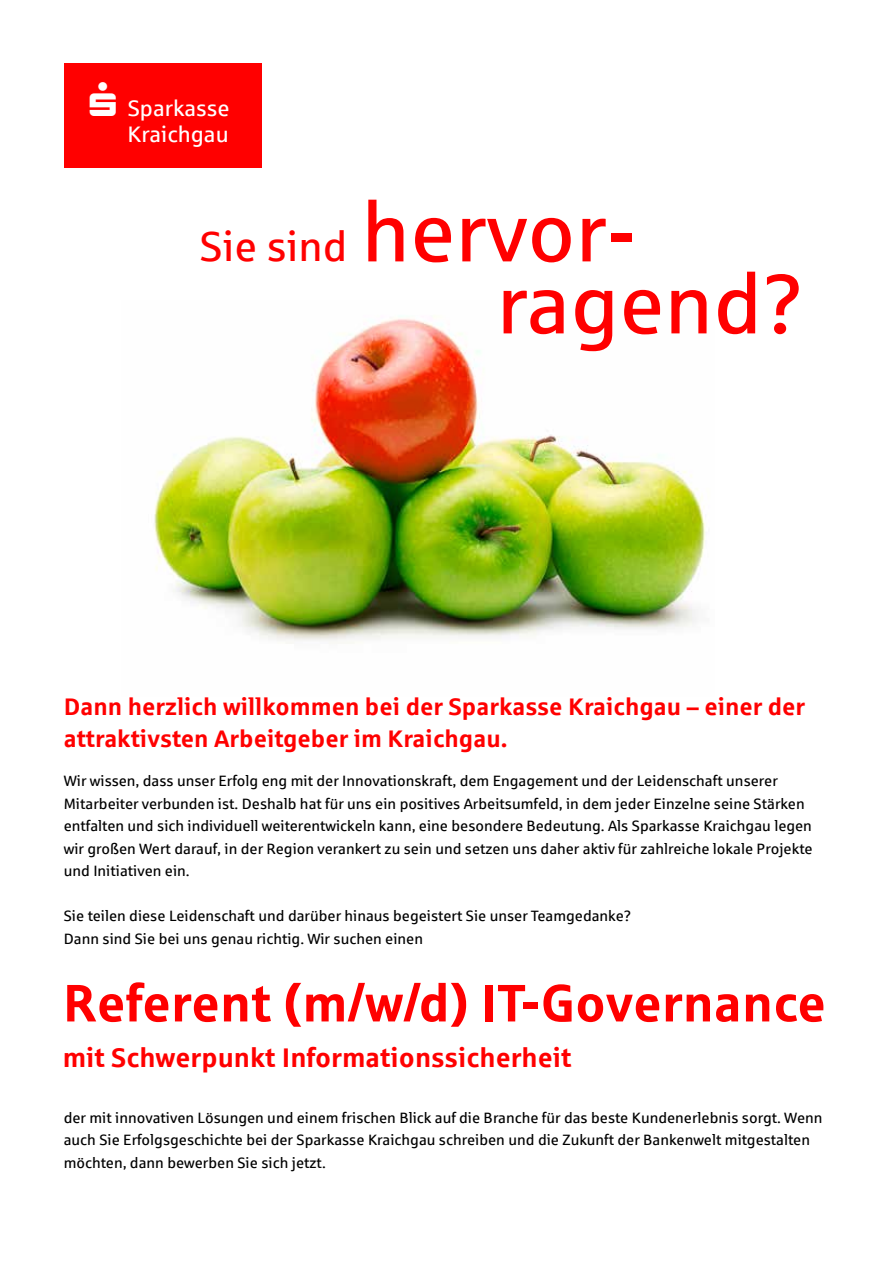
<style>
.page{position:relative;width:893px;height:1263px;background:#fff}
.page>*{position:absolute;margin:0;border:0;box-sizing:border-box;transform-origin:0 0}
.t1{font:84px/72px "Sparkasse Rg";color:#f00}
.t2{font:700 52.5px "Sparkasse Rg";color:#f00}
.t3{font:42px "Sparkasse Rg";color:#f00}
.t4{font:700 27px "Sparkasse Rg";color:#f00}
.t5{font:700 24px/31.5px "Sparkasse Rg";color:#f00}
.t6{font:22.5px/26px "Sparkasse Rg";color:#fff}
.t7{font:15px/22.5px "Sparkasse Rg";color:#000}
</style>
<div class="page">
<img style="left:154px;top:316px;width:552px;height:328px">
<div style="left:64px;top:64px;width:198px;height:104px;background:#f00"></div>
<h3 class="t6" style="left:128px;top:94px;width:104px">Sparkasse<br>Kraichgau</h3>
<h3 class="t3" style="left:200px;top:220px;width:149px">Sie sind</h3>
<h1 class="t1" style="left:497px;top:194px;width:309px;text-indent:-135px">hervor&shy;ragend?</h1>
<h3 class="t5" style="left:64px;top:690px;width:743px">Dann herzlich willkommen bei der Sparkasse Kraichgau – einer der attraktivsten Arbeitgeber im Kraichgau.</h3>
<p class="t7" style="left:64px;top:769px;width:750px">Wir wissen, dass unser Erfolg eng mit der Innovationskraft, dem Engagement und der Leidenschaft unserer Mitarbeiter verbunden ist. Deshalb hat für uns ein positives Arbeitsumfeld, in dem jeder Einzelne seine Stärken entfalten und sich individuell weiterentwickeln kann, eine besondere Bedeutung. Als Sparkasse Kraichgau legen wir großen Wert darauf, in der Region verankert zu sein und setzen uns daher aktiv für zahlreiche lokale Projekte und Initiativen ein.</p>
<p class="t7" style="left:64px;top:904px;width:569px">Sie teilen diese Leidenschaft und darüber hinaus begeistert Sie unser Teamgedanke?<br>Dann sind Sie bei uns genau richtig. Wir suchen einen</p>
<h2 class="t2" style="left:63px;top:969px;width:765px">Referent (m/w/d) IT-Governance</h2>
<h3 class="t4" style="left:63px;top:1040px;width:510px">mit Schwerpunkt Informationssicherheit</h3>
<p class="t7" style="left:64px;top:1106px;width:760px">der mit innovativen Lösungen und einem frischen Blick auf die Branche für das beste Kundenerlebnis sorgt. Wenn auch Sie Erfolgsgeschichte bei der Sparkasse Kraichgau schreiben und die Zukunft der Bankenwelt mitgestalten möchten, dann bewerben Sie sich jetzt.</p>
</div>
